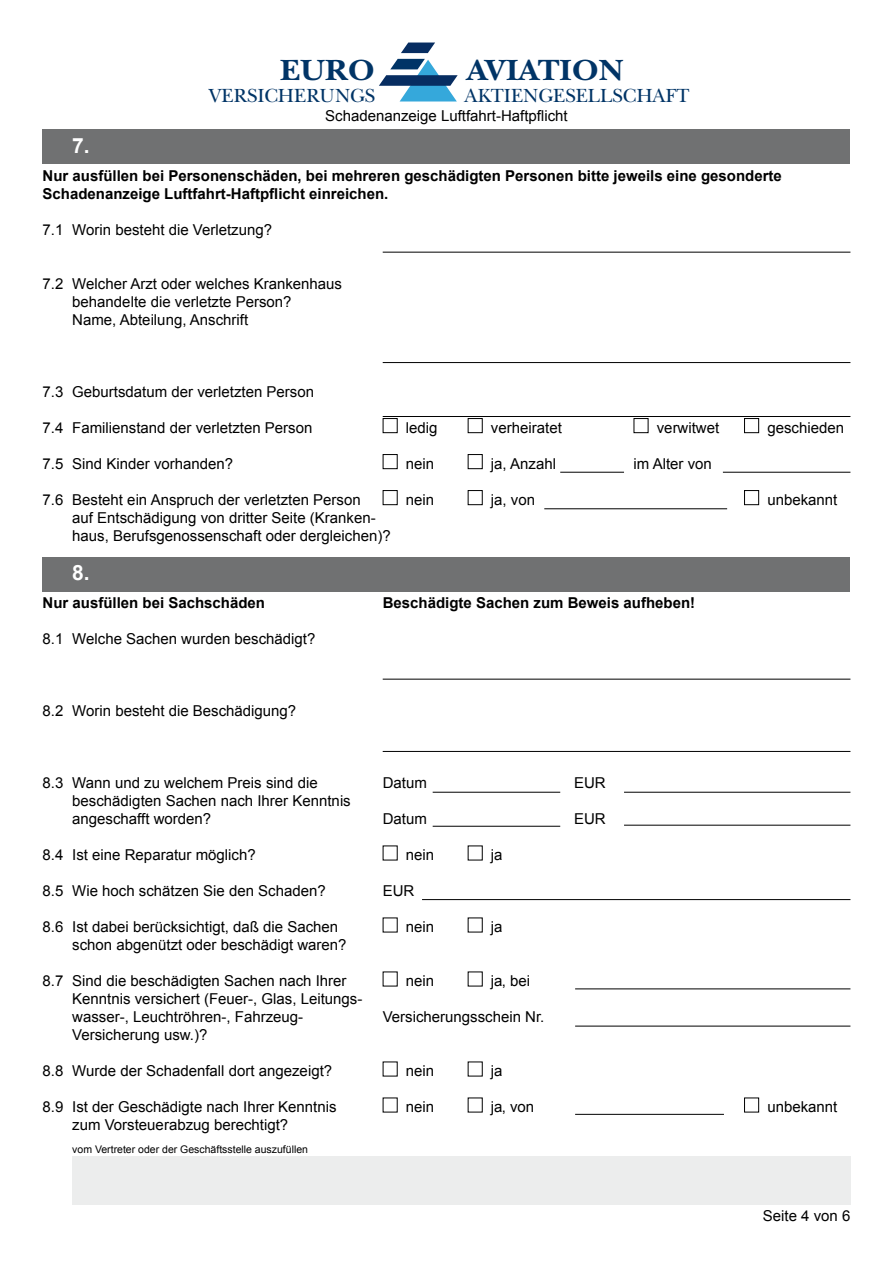
<style>
.page{position:relative;width:893px;height:1263px;background:#fff}
.page>*{position:absolute;margin:0;border:0;box-sizing:border-box;transform-origin:0 0}
.t1{font:700 30.45px "New Baskerville";color:#003466;scale:1.06 1}
.t2{font:700 21px "Arial";color:#fff}
.t3{font:19.8px "New Baskerville";color:#003466}
.Copytext-Aufzählung{font:15px "Arial";color:#000}
.Copytext-Aufzählung-2{font:700 15px/18px "Arial";color:#000}
.t4{font:10.5px "Arial";color:#000}
</style>
<div class="page">
<svg style="left:401px;top:43px;width:34px;height:10px"></svg>
<svg style="left:379px;top:59px;width:79px;height:42px"></svg>
<div style="left:383px;top:418px;width:15px;height:15px;border:1px solid #000"></div>
<div style="left:468px;top:418px;width:15px;height:15px;border:1px solid #000"></div>
<div style="left:634px;top:418px;width:14px;height:15px;border:1px solid #000"></div>
<div style="left:744px;top:418px;width:15px;height:15px;border:1px solid #000"></div>
<div style="left:383px;top:454px;width:15px;height:15px;border:1px solid #000"></div>
<div style="left:468px;top:454px;width:15px;height:15px;border:1px solid #000"></div>
<div style="left:383px;top:490px;width:15px;height:15px;border:1px solid #000"></div>
<div style="left:468px;top:490px;width:15px;height:15px;border:1px solid #000"></div>
<div style="left:744px;top:490px;width:15px;height:15px;border:1px solid #000"></div>
<div style="left:468px;top:845px;width:15px;height:15px;border:1px solid #000"></div>
<div style="left:468px;top:917px;width:15px;height:15px;border:1px solid #000"></div>
<div style="left:468px;top:971px;width:15px;height:15px;border:1px solid #000"></div>
<div style="left:468px;top:1061px;width:15px;height:15px;border:1px solid #000"></div>
<div style="left:468px;top:1097px;width:15px;height:15px;border:1px solid #000"></div>
<div style="left:744px;top:1097px;width:15px;height:15px;border:1px solid #000"></div>
<div style="left:72px;top:1155px;width:778px;height:49px;background:#eceded"></div>
<hr style="left:383px;top:252px;width:467px;height:1px;background:#000">
<hr style="left:383px;top:416px;width:467px;height:1px;background:#000">
<hr style="left:383px;top:362px;width:467px;height:1px;background:#000">
<hr style="left:560px;top:472px;width:64px;height:1px;background:#000">
<hr style="left:544px;top:508px;width:183px;height:1px;background:#000">
<hr style="left:723px;top:472px;width:127px;height:1px;background:#000">
<hr style="left:383px;top:679px;width:467px;height:1px;background:#000">
<hr style="left:383px;top:751px;width:467px;height:1px;background:#000">
<hr style="left:433px;top:792px;width:127px;height:1px;background:#000">
<hr style="left:624px;top:792px;width:226px;height:1px;background:#000">
<hr style="left:624px;top:825px;width:226px;height:1px;background:#000">
<hr style="left:575px;top:989px;width:275px;height:1px;background:#000">
<hr style="left:575px;top:1114px;width:149px;height:1px;background:#000">
<hr style="left:575px;top:1026px;width:275px;height:1px;background:#000">
<hr style="left:433px;top:826px;width:127px;height:1px;background:#000">
<hr style="left:422px;top:899px;width:428px;height:1px;background:#000">
<div style="left:43px;top:130px;width:807px;height:34px;background:#707172"></div>
<div style="left:43px;top:557px;width:807px;height:34px;background:#707172"></div>
<p class="t2" style="left:72px;top:132px;width:19px">7.</p>
<h1 class="t1" style="left:280px;top:53px;width:91px">EURO</h1>
<h1 class="t1" style="left:467px;top:53px;width:150px">AVIATION</h1>
<h3 class="t3" style="left:209px;top:84px;width:168px">VERSICHERUNGS</h3>
<h3 class="t3" style="left:465px;top:84px;width:226px">AKTIENGESELLSCHAFT</h3>
<p class="Copytext-Aufzählung" style="left:325px;top:106px;width:244px">Schadenanzeige Luftfahrt-Haftpflicht</p>
<p class="Copytext-Aufzählung-2" style="left:43px;top:167px;width:741px">Nur ausfüllen bei Personenschäden, bei mehreren geschädigten Personen bitte jeweils eine gesonderte<br>Schadenanzeige Luftfahrt-Haftpflicht einreichen.</p>
<p class="Copytext-Aufzählung" style="left:43px;top:220px;width:231px">7.1 Worin besteht die Verletzung?</p>
<p class="Copytext-Aufzählung" style="left:43px;top:274px;width:301px">7.2 Welcher Arzt oder welches Krankenhaus</p>
<p class="Copytext-Aufzählung" style="left:72px;top:292px;width:221px">behandelte die verletzte Person?</p>
<p class="Copytext-Aufzählung" style="left:72px;top:310px;width:177px">Name, Abteilung, Anschrift</p>
<p class="Copytext-Aufzählung" style="left:43px;top:382px;width:273px">7.3 Geburtsdatum der verletzten Person</p>
<p class="Copytext-Aufzählung" style="left:43px;top:418px;width:271px">7.4 Familienstand der verletzten Person</p>
<p class="Copytext-Aufzählung" style="left:406px;top:418px;width:33px">ledig</p>
<p class="Copytext-Aufzählung" style="left:491px;top:418px;width:72px">verheiratet</p>
<p class="Copytext-Aufzählung" style="left:657px;top:418px;width:64px">verwitwet</p>
<p class="Copytext-Aufzählung" style="left:767px;top:418px;width:78px">geschieden</p>
<p class="Copytext-Aufzählung" style="left:43px;top:454px;width:192px">7.5 Sind Kinder vorhanden?</p>
<p class="Copytext-Aufzählung" style="left:406px;top:454px;width:30px">nein</p>
<p class="Copytext-Aufzählung" style="left:491px;top:454px;width:67px">ja, Anzahl</p>
<p class="Copytext-Aufzählung" style="left:634px;top:454px;width:80px">im Alter von</p>
<p class="Copytext-Aufzählung" style="left:43px;top:490px;width:320px">7.6 Besteht ein Anspruch der verletzten Person</p>
<p class="Copytext-Aufzählung" style="left:406px;top:490px;width:30px">nein</p>
<p class="Copytext-Aufzählung" style="left:491px;top:490px;width:46px">ja, von</p>
<p class="Copytext-Aufzählung" style="left:767px;top:490px;width:72px">unbekannt</p>
<p class="Copytext-Aufzählung" style="left:72px;top:508px;width:305px">auf Entschädigung von dritter Seite (Kranken-</p>
<p class="Copytext-Aufzählung" style="left:72px;top:526px;width:320px">haus, Berufsgenossenschaft oder dergleichen)?</p>
<p class="t2" style="left:72px;top:559px;width:19px">8.</p>
<p class="Copytext-Aufzählung-2" style="left:43px;top:595px;width:224px">Nur ausfüllen bei Sachschäden</p>
<p class="Copytext-Aufzählung-2" style="left:383px;top:595px;width:314px">Beschädigte Sachen zum Beweis aufheben!</p>
<p class="Copytext-Aufzählung" style="left:43px;top:629px;width:274px">8.1 Welche Sachen wurden beschädigt?</p>
<p class="Copytext-Aufzählung" style="left:43px;top:701px;width:255px">8.2 Worin besteht die Beschädigung?</p>
<p class="Copytext-Aufzählung" style="left:43px;top:773px;width:277px">8.3 Wann und zu welchem Preis sind die</p>
<p class="Copytext-Aufzählung" style="left:383px;top:773px;width:46px">Datum</p>
<p class="Copytext-Aufzählung" style="left:574px;top:773px;width:33px">EUR</p>
<p class="Copytext-Aufzählung" style="left:72px;top:791px;width:280px">beschädigten Sachen nach Ihrer Kenntnis</p>
<p class="Copytext-Aufzählung" style="left:72px;top:809px;width:140px">angeschafft worden?</p>
<p class="Copytext-Aufzählung" style="left:383px;top:809px;width:46px">Datum</p>
<p class="Copytext-Aufzählung" style="left:574px;top:809px;width:33px">EUR</p>
<p class="Copytext-Aufzählung" style="left:43px;top:845px;width:215px">8.4 Ist eine Reparatur möglich?</p>
<p class="Copytext-Aufzählung" style="left:406px;top:845px;width:30px">nein</p>
<p class="Copytext-Aufzählung" style="left:491px;top:845px;width:13px">ja</p>
<p class="Copytext-Aufzählung" style="left:43px;top:881px;width:285px">8.5 Wie hoch schätzen Sie den Schaden?</p>
<p class="Copytext-Aufzählung" style="left:383px;top:881px;width:33px">EUR</p>
<p class="Copytext-Aufzählung" style="left:43px;top:917px;width:297px">8.6 Ist dabei berücksichtigt, daß die Sachen</p>
<p class="Copytext-Aufzählung" style="left:406px;top:917px;width:30px">nein</p>
<p class="Copytext-Aufzählung" style="left:491px;top:917px;width:13px">ja</p>
<p class="Copytext-Aufzählung" style="left:72px;top:935px;width:276px">schon abgenützt oder beschädigt waren?</p>
<p class="Copytext-Aufzählung" style="left:43px;top:971px;width:306px">8.7 Sind die beschädigten Sachen nach Ihrer</p>
<p class="Copytext-Aufzählung" style="left:406px;top:971px;width:30px">nein</p>
<p class="Copytext-Aufzählung" style="left:491px;top:971px;width:41px">ja, bei</p>
<p class="Copytext-Aufzählung" style="left:72px;top:989px;width:292px">Kenntnis versichert (Feuer-, Glas, Leitungs-</p>
<p class="Copytext-Aufzählung" style="left:72px;top:1007px;width:232px">wasser-, Leuchtröhren-, Fahrzeug-</p>
<p class="Copytext-Aufzählung" style="left:383px;top:1007px;width:163px">Versicherungsschein Nr.</p>
<p class="Copytext-Aufzählung" style="left:72px;top:1025px;width:137px">Versicherung usw.)?</p>
<p class="Copytext-Aufzählung" style="left:43px;top:1061px;width:291px">8.8 Wurde der Schadenfall dort angezeigt?</p>
<p class="Copytext-Aufzählung" style="left:406px;top:1061px;width:30px">nein</p>
<p class="Copytext-Aufzählung" style="left:491px;top:1061px;width:13px">ja</p>
<p class="Copytext-Aufzählung" style="left:43px;top:1097px;width:296px">8.9 Ist der Geschädigte nach Ihrer Kenntnis</p>
<p class="Copytext-Aufzählung" style="left:406px;top:1097px;width:30px">nein</p>
<p class="Copytext-Aufzählung" style="left:491px;top:1097px;width:45px">ja, von</p>
<p class="Copytext-Aufzählung" style="left:767px;top:1097px;width:72px">unbekannt</p>
<p class="Copytext-Aufzählung" style="left:72px;top:1115px;width:217px">zum Vorsteuerabzug berechtigt?</p>
<p class="t4" style="left:72px;top:1142px;width:237px">vom Vertreter oder der Geschäftsstelle auszufüllen</p>
<p class="Copytext-Aufzählung" style="left:763px;top:1206px;width:89px">Seite 4 von 6</p>
</div>
